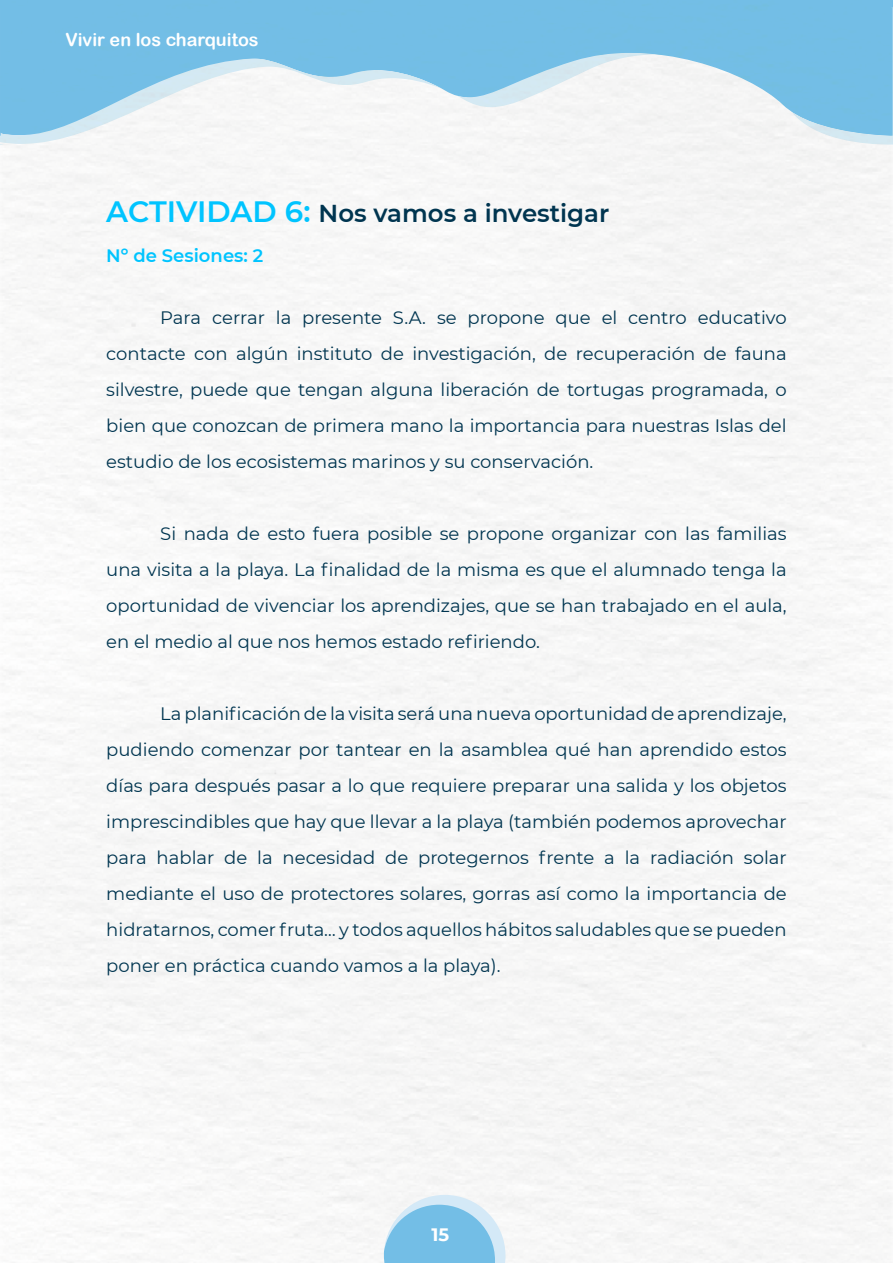
<style>
.page{position:relative;width:893px;height:1263px;background:#fff}
.page>*{position:absolute;margin:0;border:0;box-sizing:border-box;transform-origin:0 0}
.t1{font:600 24.45px "Montserrat";color:#003550}
.t2{font:18px/36px "Montserrat";color:#003550;text-align:justify}
.t3{font:18px "Arial Rounded MT Bold";color:#fff}
.t4{font:600 18px "Montserrat";color:#00c4ff}
.t5{font:700 18px "Montserrat";color:#fff}
.s1{font-size:29.4px;color:#00c4ff}
</style>
<div class="page">
<svg style="left:384px;top:1195px;width:121px;height:68px"></svg>
<svg style="left:0;top:0;width:893px;height:146px;fill:#73bee6"></svg>
<svg style="left:0;top:8px;width:893px;height:137px;fill:#f5f5f5"></svg>
<svg style="left:5px;top:8px;width:888px;height:128px;fill:#73bee6"></svg>
<p class="t3" style="left:66px;top:29px;width:195px">Vivir en los charquitos</p>
<h1 class="t1" style="left:106px;top:196px;width:504px"><span class="s1">ACTIVIDAD 6:</span> Nos vamos a investigar</h1>
<p class="t4" style="left:106px;top:243px;width:158px">Nº de Sesiones: 2</p>
<p class="t2" style="left:106px;top:299px;width:682px;text-indent:54px">Para cerrar la presente S.A. se propone que el centro educativo contacte con algún instituto de investigación, de recuperación de fauna silvestre, puede que tengan alguna liberación de tortugas programada, o bien que conozcan de primera mano la importancia para nuestras Islas del estudio de los ecosistemas marinos y su conservación.</p>
<p class="t2" style="left:106px;top:515px;width:682px;text-indent:54px">Si nada de esto fuera posible se propone organizar con las familias una visita a la playa. La finalidad de la misma es que el alumnado tenga la oportunidad de vivenciar los aprendizajes, que se han trabajado en el aula, en el medio al que nos hemos estado refiriendo.</p>
<p class="t2" style="left:106px;top:695px;width:682px;text-indent:54px">La planificación de la visita será una nueva oportunidad de aprendizaje, pudiendo comenzar por tantear en la asamblea qué han aprendido estos días para después pasar a lo que requiere preparar una salida y los objetos imprescindibles que hay que llevar a la playa (también podemos aprovechar para hablar de la necesidad de protegernos frente a la radiación solar mediante el uso de protectores solares, gorras así como la importancia de hidratarnos, comer fruta… y todos aquellos hábitos saludables que se pueden poner en práctica cuando vamos a la playa).</p>
<p class="t5" style="left:432px;top:1222px;width:19px">15</p>
</div>
